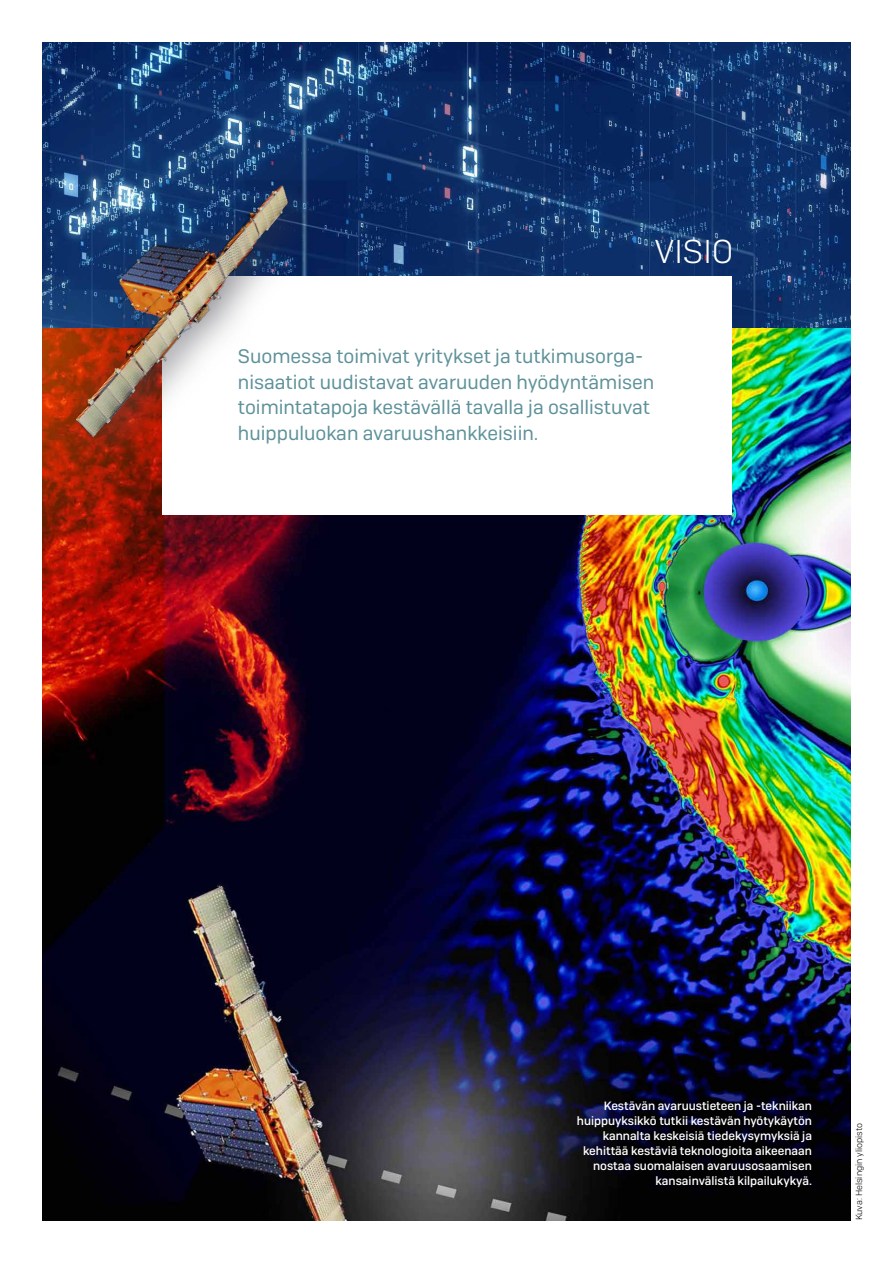
<style>
.page{position:relative;width:893px;height:1263px;background:#fff}
.page>*{position:absolute;margin:0;border:0;box-sizing:border-box;transform-origin:0 0}
.t1{font:33px "Camber Lg";color:#fff}
.t2{font:19.5px/25.5px "Camber";color:#5d9199}
.t3{font:500 12px/15px "Camber";color:#fff;text-align:right}
.t4{font:9px "Camber Lg";color:#000}
</style>
<div class="page">
<img style="left:43px;top:43px;width:807px;height:1177px">
<div style="left:162px;top:276px;width:569px;height:238px;background:#fff"></div>
<img style="left:42px;top:92px;width:332px;height:407px">
<h1 class="t1" style="left:654px;top:232px;width:81px">VISIO</h1>
<h2 class="t2" style="left:238px;top:343px;width:418px">Suomessa toimivat yritykset ja tutkimusorga&shy;nisaatiot uudistavat avaruuden hyödyntämisen toimintatapoja kestävällä tavalla ja osallistuvat huippuluokan avaruushankkeisiin.</h2>
<p class="t3" style="left:577px;top:1098px;width:237px">Kestävän avaruustieteen ja -tekniikan huippuyksikkö tutkii kestävän hyötykäytön kannalta keskeisiä tiedekysymyksiä ja kehittää kestäviä teknologioita aikeenaan nostaa suomalaisen avaruusosaamisen kansainvälistä kilpailukykyä.</p>
<p class="t4" style="left:854px;top:1220px;width:99px;rotate:-90deg">Kuva: Helsingin yliopisto</p>
</div>
